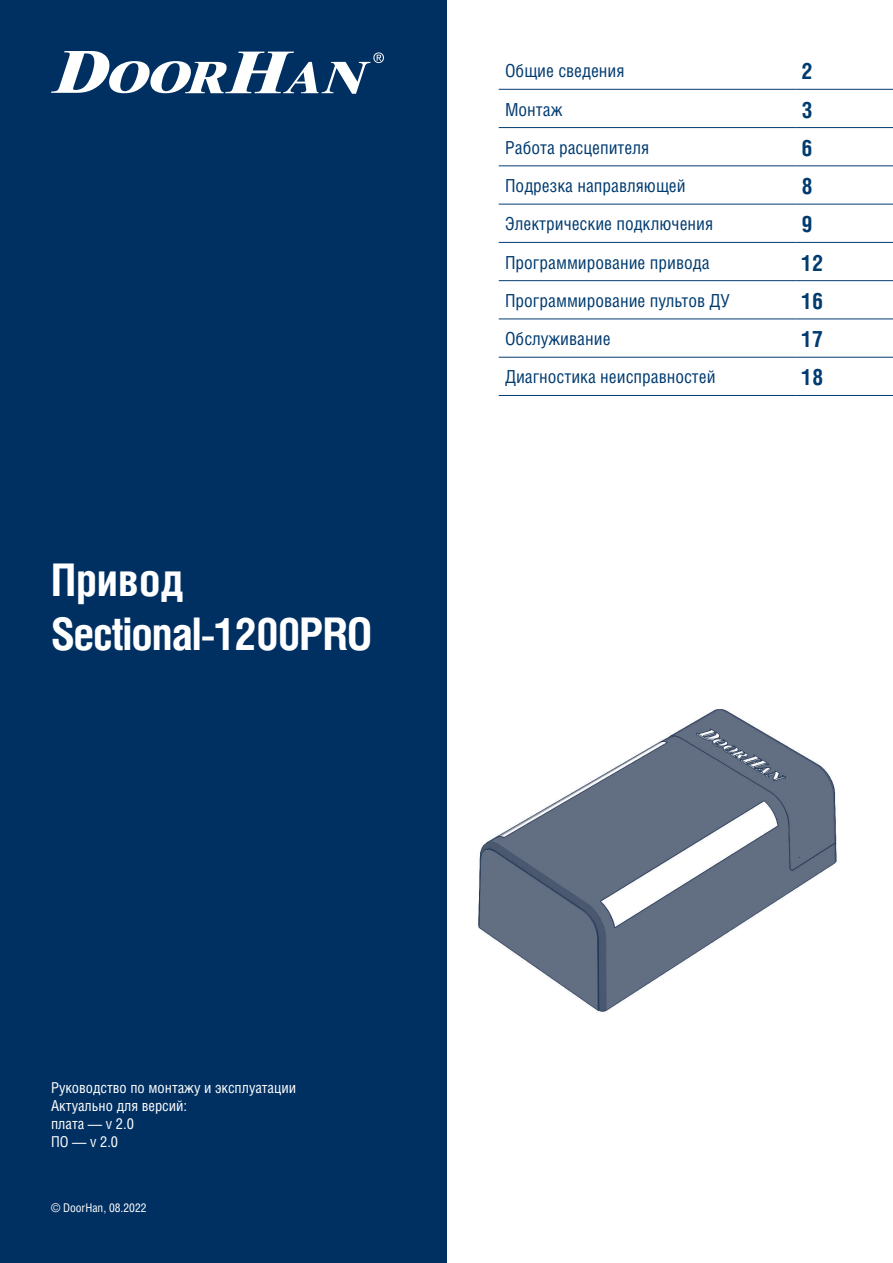
<style>
.page{position:relative;width:893px;height:1263px;background:#fff}
.page>*{position:absolute;margin:0;border:0;box-sizing:border-box;transform-origin:0 0}
.t1{font:700 45px/54px "Helios Cond C";letter-spacing:-.025em;color:#fff}
.t2{font:700 22.5px "Helios Cond C";color:#003b70}
.t3{font:18px "Helios Cond C";color:#003b70}
.t4{font:15px/18px "Helios Cond C";color:#fff}
.t5{font:12px "Helios Cond C";color:#fff}
</style>
<div class="page">
<div style="left:0;top:0;width:446px;height:1263px;background:#003062"></div>
<svg style="left:51px;top:51px;width:333px;height:43px"></svg>
<img style="left:478px;top:709px;width:360px;height:303px">
<hr style="left:499px;top:89px;width:296px;height:1px;background:#003b70">
<hr style="left:795px;top:89px;width:98px;height:1px;background:#003b70">
<hr style="left:499px;top:127px;width:296px;height:1px;background:#003b70">
<hr style="left:795px;top:127px;width:98px;height:1px;background:#003b70">
<hr style="left:499px;top:166px;width:296px;height:1px;background:#003b70">
<hr style="left:795px;top:166px;width:98px;height:1px;background:#003b70">
<hr style="left:499px;top:204px;width:296px;height:1px;background:#003b70">
<hr style="left:795px;top:204px;width:98px;height:1px;background:#003b70">
<hr style="left:499px;top:242px;width:296px;height:1px;background:#003b70">
<hr style="left:795px;top:242px;width:98px;height:1px;background:#003b70">
<hr style="left:499px;top:280px;width:296px;height:1px;background:#003b70">
<hr style="left:795px;top:280px;width:98px;height:1px;background:#003b70">
<hr style="left:499px;top:319px;width:296px;height:1px;background:#003b70">
<hr style="left:795px;top:319px;width:98px;height:1px;background:#003b70">
<hr style="left:499px;top:357px;width:296px;height:1px;background:#003b70">
<hr style="left:795px;top:357px;width:98px;height:1px;background:#003b70">
<hr style="left:499px;top:395px;width:296px;height:1px;background:#003b70">
<hr style="left:795px;top:395px;width:98px;height:1px;background:#003b70">
<h1 class="t1" style="left:51px;top:551px;width:323px">Привод<br>Sectional-1200PRO</h1>
<p class="t3" style="left:505px;top:60px;width:121px">Общие сведения</p>
<p class="t2" style="left:801px;top:58px;width:13px">2</p>
<p class="t3" style="left:505px;top:98px;width:59px">Монтаж</p>
<p class="t2" style="left:801px;top:96px;width:13px">3</p>
<p class="t3" style="left:505px;top:137px;width:146px">Работа расцепителя</p>
<p class="t2" style="left:801px;top:134px;width:13px">6</p>
<p class="t3" style="left:505px;top:175px;width:182px">Подрезка направляющей</p>
<p class="t2" style="left:801px;top:173px;width:13px">8</p>
<p class="t3" style="left:505px;top:213px;width:210px">Электрические подключения</p>
<p class="t2" style="left:801px;top:211px;width:13px">9</p>
<p class="t3" style="left:505px;top:251px;width:206px">Программирование привода</p>
<p class="t2" style="left:801px;top:249px;width:24px">12</p>
<p class="t3" style="left:505px;top:290px;width:226px">Программирование пультов ДУ</p>
<p class="t2" style="left:801px;top:287px;width:23px">16</p>
<p class="t3" style="left:505px;top:328px;width:107px">Обслуживание</p>
<p class="t2" style="left:801px;top:326px;width:23px">17</p>
<p class="t3" style="left:505px;top:366px;width:212px">Диагностика неисправностей</p>
<p class="t2" style="left:801px;top:364px;width:24px">18</p>
<p class="t4" style="left:51px;top:1078px;width:247px">Руководство по монтажу и эксплуатации<br>Актуально для версий:<br>плата — v 2.0<br>ПО — v 2.0</p>
<p class="t5" style="left:51px;top:1200px;width:97px">© DoorHan, 08.2022</p>
</div>
